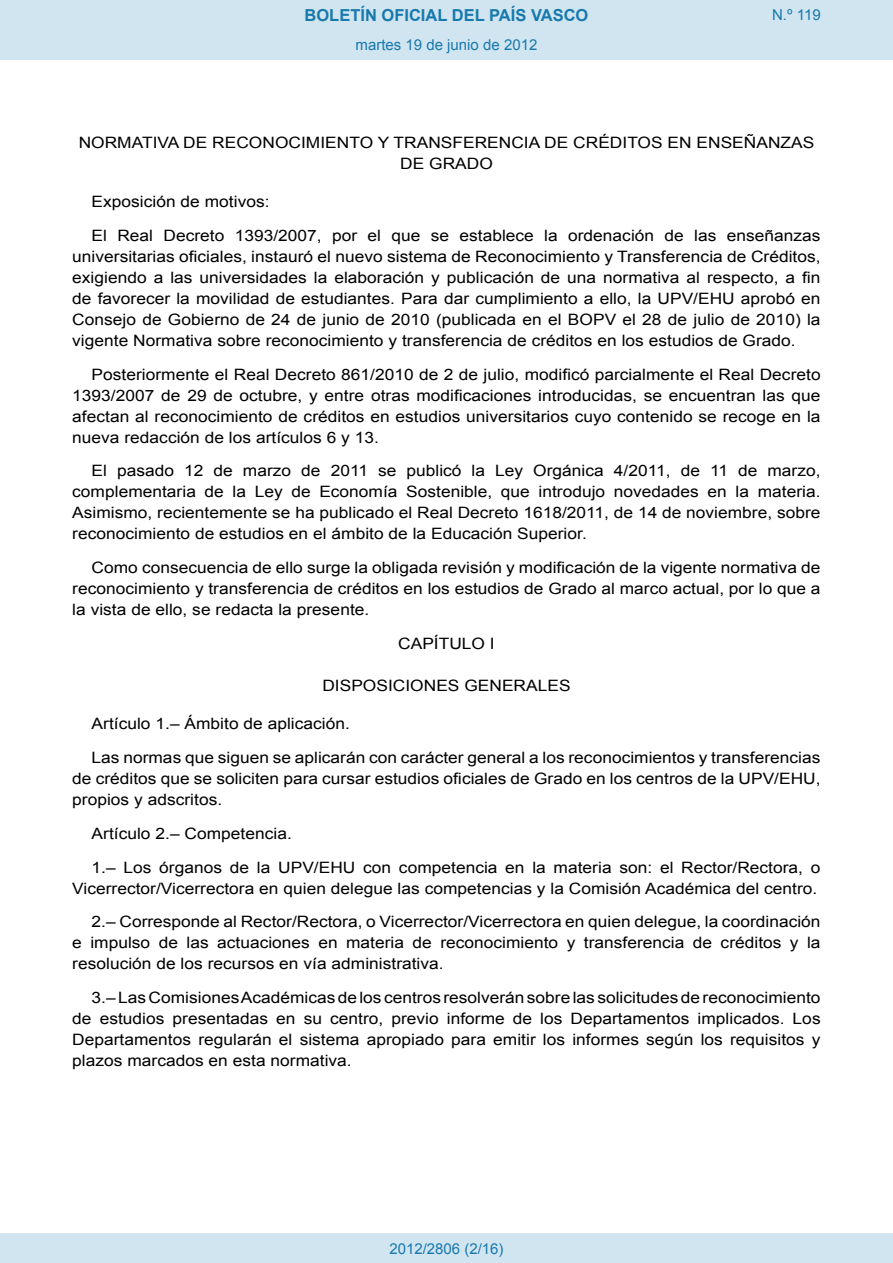
<style>
.page{position:relative;width:893px;height:1263px;background:#fff}
.page>*{position:absolute;margin:0;border:0;box-sizing:border-box;transform-origin:0 0}
.t1{font:700 16.5px "Arial";color:#1879ad}
.BOPVDetalle{font:15.6px/21px "Arial";color:#000;text-align:justify;scale:1.11 1}
.BOPVClave{font:15.6px/21px "Arial";color:#000;text-align:center;scale:1.11 1}
.BOPVClaveSin{font:15.6px "Arial";color:#000;scale:1.11 1}
.Paginacion_Centro{font:15px "Arial";color:#1879ad}
</style>
<div class="page">
<div style="left:0;top:0;width:893px;height:60px;background:#d0e5f0"></div>
<div style="left:0;top:1233px;width:893px;height:30px;background:#d0e5f0"></div>
<p class="t1" style="left:305px;top:4px;width:285px">BOLETÍN OFICIAL DEL PAÍS VASCO</p>
<p class="Paginacion_Centro" style="left:356px;top:35px;width:183px">martes 19 de junio de 2012</p>
<p class="Paginacion_Centro" style="left:772px;top:5px;width:50px">N.º 119</p>
<p class="BOPVClave" style="left:79px;top:132px;width:664px">NORMATIVA DE RECONOCIMIENTO Y TRANSFERENCIA DE CRÉDITOS EN ENSEÑANZAS<br>DE GRADO</p>
<p class="BOPVDetalle" style="left:92px;top:191px;width:162px">Exposición de motivos:</p>
<p class="BOPVDetalle" style="left:72px;top:225px;width:676px;text-indent:19px">El Real Decreto 1393/2007, por el que se establece la ordenación de las enseñanzas universitarias oficiales, instauró el nuevo sistema de Reconocimiento y Transferencia de Créditos, exigiendo a las universidades la elaboración y publicación de una normativa al respecto, a fin de favorecer la movilidad de estudiantes. Para dar cumplimiento a ello, la UPV/EHU aprobó en Consejo de Gobierno de 24 de junio de 2010 (publicada en el BOPV el 28 de julio de 2010) la vigente Normativa sobre reconocimiento y transferencia de créditos en los estudios de Grado.</p>
<p class="BOPVDetalle" style="left:72px;top:364px;width:676px;text-indent:19px">Posteriormente el Real Decreto 861/2010 de 2 de julio, modificó parcialmente el Real Decreto 1393/2007 de 29 de octubre, y entre otras modificaciones introducidas, se encuentran las que afectan al reconocimiento de créditos en estudios universitarios cuyo contenido se recoge en la nueva redacción de los artículos 6 y 13.</p>
<p class="BOPVDetalle" style="left:72px;top:461px;width:676px;text-indent:19px">El pasado 12 de marzo de 2011 se publicó la Ley Orgánica 4/2011, de 11 de marzo, complementaria de la Ley de Economía Sostenible, que introdujo novedades en la materia.<br>Asimismo, recientemente se ha publicado el Real Decreto 1618/2011, de 14 de noviembre, sobre reconocimiento de estudios en el ámbito de la Educación Superior.</p>
<p class="BOPVDetalle" style="left:72px;top:557px;width:676px;text-indent:19px">Como consecuencia de ello surge la obligada revisión y modificación de la vigente normativa de reconocimiento y transferencia de créditos en los estudios de Grado al marco actual, por lo que a la vista de ello, se redacta la presente.</p>
<p class="BOPVClaveSin" style="left:398px;top:633px;width:89px">CAPÍTULO I</p>
<p class="BOPVClave" style="left:322px;top:675px;width:225px">DISPOSICIONES GENERALES</p>
<p class="BOPVDetalle" style="left:92px;top:713px;width:234px">Artículo 1.– Ámbito de aplicación.</p>
<p class="BOPVDetalle" style="left:72px;top:747px;width:676px;text-indent:19px">Las normas que siguen se aplicarán con carácter general a los reconocimientos y transferencias de créditos que se soliciten para cursar estudios oficiales de Grado en los centros de la UPV/EHU, propios y adscritos.</p>
<p class="BOPVDetalle" style="left:92px;top:823px;width:182px">Artículo 2.– Competencia.</p>
<p class="BOPVDetalle" style="left:72px;top:857px;width:675px;text-align:right">1.– Los órganos de la UPV/EHU con competencia en la materia son: el Rector/Rectora, o<br>Vicerrector/Vicerrectora en quien delegue las competencias y la Comisión Académica del centro.</p>
<p class="BOPVDetalle" style="left:72px;top:911px;width:676px;text-indent:19px">2.– Corresponde al Rector/Rectora, o Vicerrector/Vicerrectora en quien delegue, la coordinación e impulso de las actuaciones en materia de reconocimiento y transferencia de créditos y la resolución de los recursos en vía administrativa.</p>
<p class="BOPVDetalle" style="left:72px;top:987px;width:676px;text-indent:19px">3.– Las Comisiones Académicas de los centros resolverán sobre las solicitudes de reconocimiento de estudios presentadas en su centro, previo informe de los Departamentos implicados. Los Departamentos regularán el sistema apropiado para emitir los informes según los requisitos y plazos marcados en esta normativa.</p>
<p class="Paginacion_Centro" style="left:389px;top:1238px;width:116px">2012/2806 (2/16)</p>
</div>
